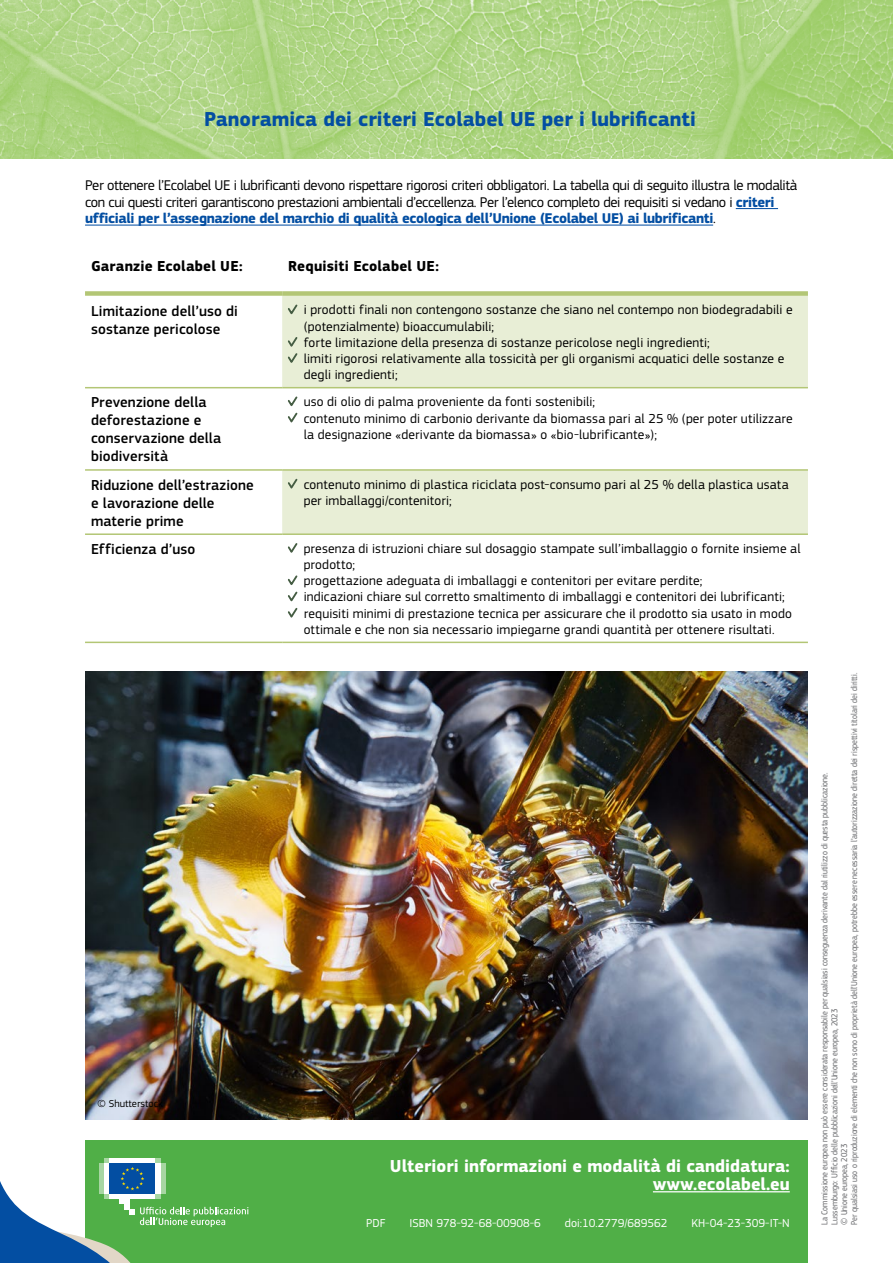
<style>
.page{position:relative;width:893px;height:1263px;background:#fff}
.page>*{position:absolute;margin:0;border:0;box-sizing:border-box;transform-origin:0 0}
.Overview{font:700 21px "EC Square Sans Pro";color:#034ea2}
.end_address{font:700 18px/18px "EC Square Sans Pro";color:#fff;text-align:right}
.Tab_First_column{font:500 15px/18px "EC Square Sans Pro";letter-spacing:.01em;color:#000}
.Tab_Header{font:700 15px "EC Square Sans Pro";letter-spacing:.01em;color:#000}
.body{font:14.7px/16.5px "EC Square Sans Pro";letter-spacing:-.025em;color:#000}
.t1{font:13.5px/16.2px "EC Square Sans Pro";letter-spacing:.015em;color:#000}
.ids{font:12px "EC Square Sans Pro";color:#fff}
.t2{font:10.5px "EC Square Sans Pro";color:#000}
.lim{font:9px "EC Square Sans Cond Pro";color:#6d6e71}
.s1{font-weight:700;color:#034ea2}
.s2{font-size:4.5px}
</style>
<div class="page">
<div style="left:85px;top:1141px;width:723px;height:122px;background:#50af47"></div>
<img style="left:0;top:0;width:893px;height:158px">
<svg style="left:0;top:1158px;width:248px;height:105px"></svg>
<img style="left:85px;top:672px;width:723px;height:447px">
<hr style="left:653px;top:1191px;width:137px;height:1px;background:#fff">
<hr style="left:736px;top:208px;width:42px;height:1px;background:#034ea2">
<hr style="left:85px;top:225px;width:628px;height:1px;background:#034ea2">
<svg style="left:282px;top:296px;width:526px;height:237px;fill:#e8eed6"></svg>
<div style="left:85px;top:291px;width:197px;height:5px;background:#b3c675"></div>
<div style="left:282px;top:291px;width:526px;height:5px;background:#b3c675"></div>
<hr style="left:85px;top:387px;width:197px;height:1px;background:#b3c675">
<hr style="left:282px;top:387px;width:526px;height:1px;background:#b3c675">
<hr style="left:85px;top:469px;width:197px;height:2px;background:#b3c675">
<hr style="left:282px;top:469px;width:526px;height:2px;background:#b3c675">
<hr style="left:85px;top:533px;width:197px;height:2px;background:#b3c675">
<hr style="left:282px;top:533px;width:526px;height:2px;background:#b3c675">
<hr style="left:85px;top:642px;width:197px;height:1px;background:#b3c675">
<hr style="left:282px;top:642px;width:526px;height:1px;background:#b3c675">
<svg style="left:286px;top:303px;width:13px;height:14px"></svg>
<svg style="left:286px;top:335px;width:13px;height:30px"></svg>
<svg style="left:286px;top:395px;width:13px;height:30px"></svg>
<svg style="left:286px;top:477px;width:13px;height:14px"></svg>
<svg style="left:288px;top:543px;width:10px;height:10px"></svg>
<svg style="left:288px;top:575px;width:10px;height:43px"></svg>
<h2 class="Overview" style="left:204px;top:107px;width:493px">Panoramica dei criteri Ecolabel UE per i lubrificanti</h2>
<p class="body" style="left:85px;top:177px;width:714px">Per ottenere l’Ecolabel UE i lubrificanti devono rispettare rigorosi criteri obbligatori. La tabella qui di seguito illustra le modalità con cui questi criteri garantiscono prestazioni ambientali d’eccellenza. Per l’elenco completo dei requisiti si vedano i <span class="s1">criteri ufficiali per l’assegnazione del marchio di qualità ecologica dell’Unione (Ecolabel UE) ai lubrificanti</span>.</p>
<p class="Tab_Header" style="left:91px;top:257px;width:153px">Garanzie Ecolabel UE:</p>
<p class="Tab_Header" style="left:288px;top:257px;width:152px">Requisiti Ecolabel UE:</p>
<p class="Tab_First_column" style="left:91px;top:302px;width:148px">Limitazione dell’uso di sostanze pericolose</p>
<p class="t1" style="left:304px;top:302px;width:491px;text-indent:-13px"><span class="s2">•</span> i prodotti finali non contengono sostanze che siano nel contempo non biodegradabili e (potenzialmente) bioaccumulabili;</p>
<p class="t1" style="left:291px;top:334px;width:420px"><span class="s2">•</span> forte limitazione della presenza di sostanze pericolose negli ingredienti;</p>
<p class="t1" style="left:304px;top:350px;width:482px;text-indent:-13px"><span class="s2">•</span> limiti rigorosi relativamente alla tossicità per gli organismi acquatici delle sostanze e degli ingredienti;</p>
<p class="Tab_First_column" style="left:91px;top:394px;width:132px">Prevenzione della deforestazione e conservazione della biodiversità</p>
<p class="t1" style="left:291px;top:394px;width:306px"><span class="s2">•</span> uso di olio di palma proveniente da fonti sostenibili;</p>
<p class="t1" style="left:304px;top:410px;width:490px;text-indent:-13px"><span class="s2">•</span> contenuto minimo di carbonio derivante da biomassa pari al 25 % (per poter utilizzare la designazione «derivante da biomassa» o «bio-lubrificante»);</p>
<p class="Tab_First_column" style="left:91px;top:476px;width:164px">Riduzione dell’estrazione e lavorazione delle materie prime</p>
<p class="t1" style="left:304px;top:476px;width:486px;text-indent:-13px"><span class="s2">•</span> contenuto minimo di plastica riciclata post-consumo pari al 25 % della plastica usata per imballaggi/contenitori;</p>
<p class="Tab_First_column" style="left:91px;top:540px;width:106px">Efficienza d’uso</p>
<p class="t1" style="left:304px;top:540px;width:498px;text-indent:-13px"><span class="s2">•</span> presenza di istruzioni chiare sul dosaggio stampate sull’imballaggio o fornite insieme al prodotto;</p>
<p class="t1" style="left:291px;top:573px;width:413px"><span class="s2">•</span> progettazione adeguata di imballaggi e contenitori per evitare perdite;</p>
<p class="t1" style="left:291px;top:589px;width:495px"><span class="s2">•</span> indicazioni chiare sul corretto smaltimento di imballaggi e contenitori dei lubrificanti;</p>
<p class="t1" style="left:291px;top:605px;width:502px;text-align:center"><span class="s2">•</span> requisiti minimi di prestazione tecnica per assicurare che il prodotto sia usato in modo ottimale e che non sia necessario impiegarne grandi quantità per ottenere risultati.</p>
<p class="t2" style="left:98px;top:1097px;width:67px">© Shutterstock</p>
<p class="end_address" style="left:390px;top:1157px;width:401px">Ulteriori informazioni e modalità di candidatura: www.ecolabel.eu</p>
<p class="ids" style="left:366px;top:1216px;width:21px">PDF</p>
<p class="ids" style="left:410px;top:1216px;width:133px">ISBN 978-92-68-00908-6</p>
<p class="ids" style="left:565px;top:1216px;width:104px">doi:10.2779/689562</p>
<p class="ids" style="left:691px;top:1216px;width:100px">KH-04-23-309-IT-N</p>
<p class="lim" style="left:849px;top:1225px;width:553px;rotate:-90deg">Per qualsiasi uso o riproduzione di elementi che non sono di proprietà dell’Unione europea, potrebbe essere necessaria l’autorizzazione diretta dei rispettivi titolari dei diritti.</p>
<p class="lim" style="left:819px;top:1225px;width:454px;rotate:-90deg">La Commissione europea non può essere considerata responsabile per qualsiasi conseguenza derivante dal riutilizzo di questa pubblicazione.</p>
<p class="lim" style="left:829px;top:1225px;width:217px;rotate:-90deg">Lussemburgo: Ufficio delle pubblicazioni dell’Unione europea, 2023</p>
<p class="lim" style="left:839px;top:1225px;width:82px;rotate:-90deg">© Unione europea, 2023</p>
</div>
